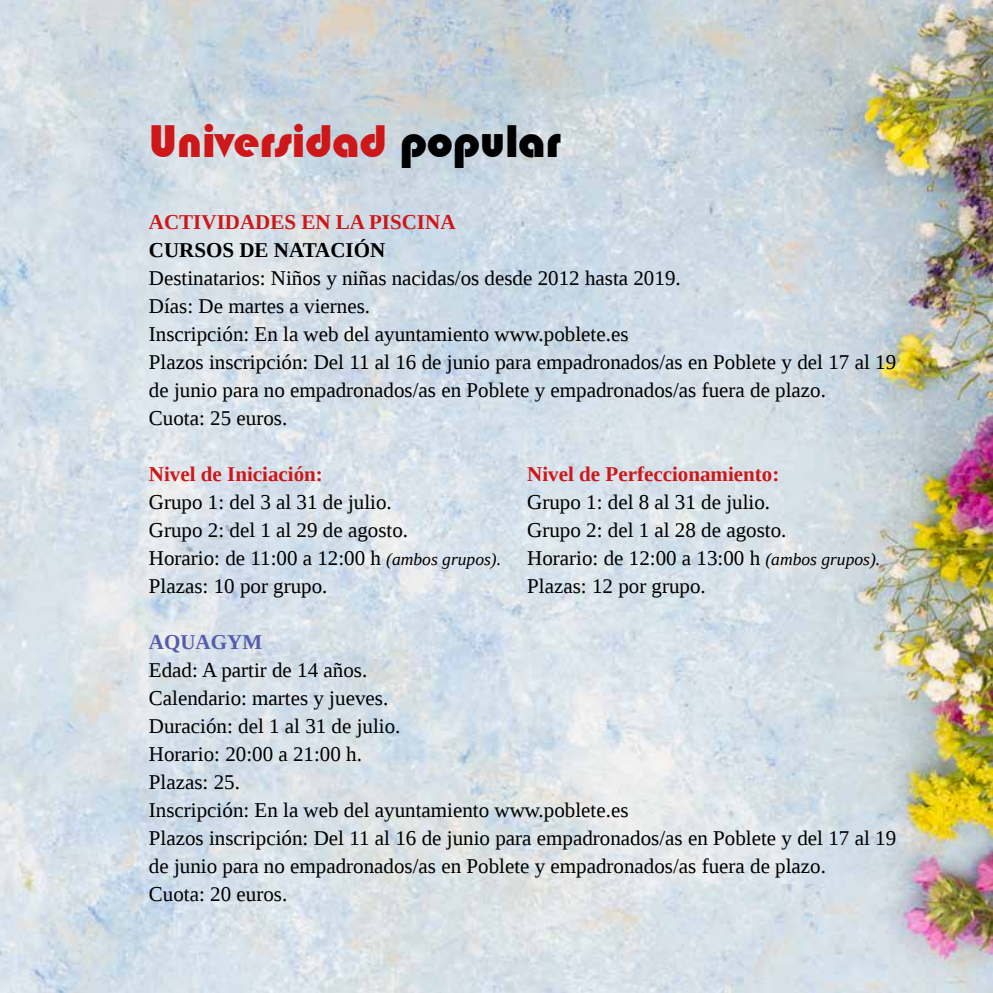
<style>
.page{position:relative;width:993px;height:993px;background:#fff}
.page>*{position:absolute;margin:0;border:0;box-sizing:border-box;transform-origin:0 0}
.t1{font:47.25px "Blippo";letter-spacing:-.01em;color:#cd1719}
.t2{font:21px/28px "Liberation Serif";color:#000}
.t3{font:700 21px "Liberation Serif";color:#cd1719}
.t4{font:700 21px "Liberation Serif";color:#000}
.t5{font:700 21px "Liberation Serif";color:#545cab}
.s1{color:#000}
.s2{font-style:italic;font-size:17.5px}
</style>
<div class="page">
<img style="left:0;top:0;width:992px;height:992px">
<h1 class="t1" style="left:149px;top:115px;width:413px">Universidad <span class="s1">popular</span></h1>
<p class="t3" style="left:149px;top:207px;width:308px">ACTIVIDADES EN LA PISCINA</p>
<p class="t4" style="left:149px;top:235px;width:238px">CURSOS DE NATACIÓN</p>
<p class="t2" style="left:149px;top:263px;width:748px">Destinatarios: Niños y niñas nacidas/os desde 2012 hasta 2019.<br>Días: De martes a viernes.<br>Inscripción: En la web del ayuntamiento www.poblete.es<br>Plazos inscripción: Del 11 al 16 de junio para empadronados/as en Poblete y del 17 al 19 de junio para no empadronados/as en Poblete y empadronados/as fuera de plazo.<br>Cuota: 25 euros.</p>
<p class="t3" style="left:149px;top:459px;width:175px">Nivel de Iniciación:</p>
<p class="t3" style="left:527px;top:459px;width:253px">Nivel de Perfeccionamiento:</p>
<p class="t2" style="left:149px;top:487px;width:244px">Grupo 1: del 3 al 31 de julio.</p>
<p class="t2" style="left:527px;top:487px;width:244px">Grupo 1: del 8 al 31 de julio.</p>
<p class="t2" style="left:149px;top:515px;width:260px">Grupo 2: del 1 al 29 de agosto.</p>
<p class="t2" style="left:149px;top:515px;width:732px;text-indent:378px">Grupo 2: del 1 al 28 de agosto.<br>Horario: de 11:00 a 12:00 h <span class="s2">(ambos grupos).</span> Horario: de 12:00 a 13:00 h <span class="s2">(ambos grupos).<br></span>Plazas: 10 por grupo.</p>
<p class="t2" style="left:527px;top:571px;width:180px">Plazas: 12 por grupo.</p>
<p class="t5" style="left:149px;top:627px;width:115px">AQUAGYM</p>
<p class="t2" style="left:149px;top:655px;width:748px">Edad: A partir de 14 años.<br>Calendario: martes y jueves.<br>Duración: del 1 al 31 de julio.<br>Horario: 20:00 a 21:00 h.<br>Plazas: 25.<br>Inscripción: En la web del ayuntamiento www.poblete.es<br>Plazos inscripción: Del 11 al 16 de junio para empadronados/as en Poblete y del 17 al 19 de junio para no empadronados/as en Poblete y empadronados/as fuera de plazo.<br>Cuota: 20 euros.</p>
</div>
